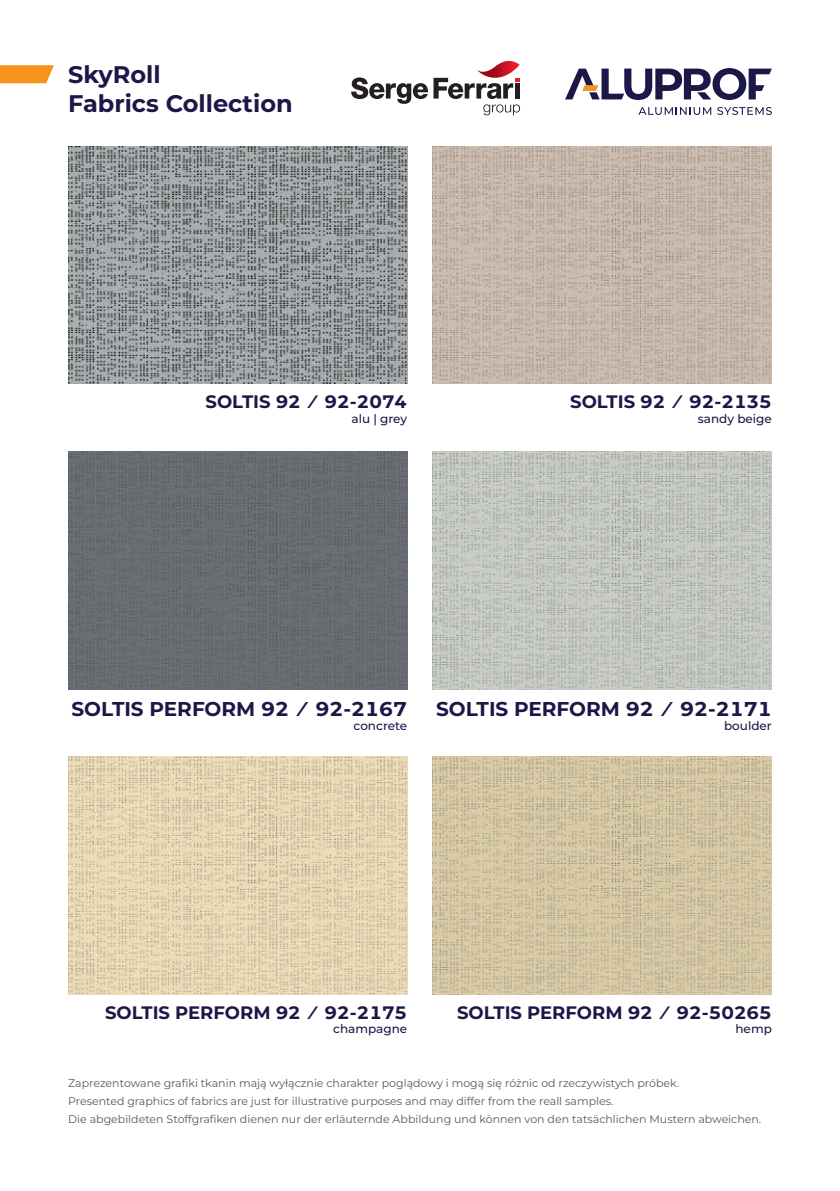
<style>
.page{position:relative;width:840px;height:1191px;background:#fff}
.page>*{position:absolute;margin:0;border:0;box-sizing:border-box;transform-origin:0 0}
.t1{font:700 24px/28.8px "Aluprof Sans";color:#1b1747}
.t2{font:700 20px "Aluprof Sans";color:#1b1747}
.t3{font:700 18px "Aluprof Sans";color:#1b1747}
.t4{font:500 12px "Aluprof Sans";color:#1b1747}
.t5{font:11px/18px "Aluprof Sans";color:#57585a}
</style>
<div class="page">
<svg style="left:565px;top:68px;width:206px;height:32px"></svg>
<svg style="left:638px;top:107px;width:72px;height:8px"></svg>
<svg style="left:717px;top:107px;width:54px;height:8px"></svg>
<svg style="left:0;top:65px;width:54px;height:18px"></svg>
<svg style="left:351px;top:61px;width:168px;height:54px"></svg>
<img style="left:432px;top:146px;width:339px;height:238px">
<img style="left:432px;top:451px;width:339px;height:238px">
<img style="left:432px;top:756px;width:339px;height:238px">
<img style="left:68px;top:146px;width:339px;height:238px">
<img style="left:68px;top:451px;width:339px;height:238px">
<img style="left:68px;top:756px;width:339px;height:238px">
<h1 class="t1" style="left:68px;top:60px;width:226px">SkyRoll<br>Fabrics Collection</h1>
<h3 class="t3" style="left:205px;top:389px;width:203px">SOLTIS 92 ⁄ 92-2074</h3>
<p class="t4" style="left:351px;top:410px;width:57px">alu | grey</p>
<h3 class="t3" style="left:570px;top:389px;width:203px">SOLTIS 92 ⁄ 92-2135</h3>
<p class="t4" style="left:697px;top:410px;width:75px">sandy beige</p>
<h2 class="t2" style="left:71px;top:694px;width:337px">SOLTIS PERFORM 92 ⁄ 92-2167</h2>
<p class="t4" style="left:353px;top:717px;width:55px">concrete</p>
<h2 class="t2" style="left:436px;top:694px;width:337px">SOLTIS PERFORM 92 ⁄ 92-2171</h2>
<p class="t4" style="left:723px;top:717px;width:49px">boulder</p>
<h3 class="t3" style="left:105px;top:999px;width:303px">SOLTIS PERFORM 92 ⁄ 92-2175</h3>
<p class="t4" style="left:333px;top:1020px;width:75px">champagne</p>
<h3 class="t3" style="left:457px;top:999px;width:316px">SOLTIS PERFORM 92 ⁄ 92-50265</h3>
<p class="t4" style="left:735px;top:1020px;width:38px">hemp</p>
<p class="t5" style="left:68px;top:1073px;width:694px">Zaprezentowane grafiki tkanin mają wyłącznie charakter poglądowy i mogą się różnic od rzeczywistych próbek.<br>Presented graphics of fabrics are just for illustrative purposes and may differ from the reall samples.<br>Die abgebildeten Stoffgrafiken dienen nur der erläuternde Abbildung und können von den tatsächlichen Mustern abweichen.</p>
</div>
